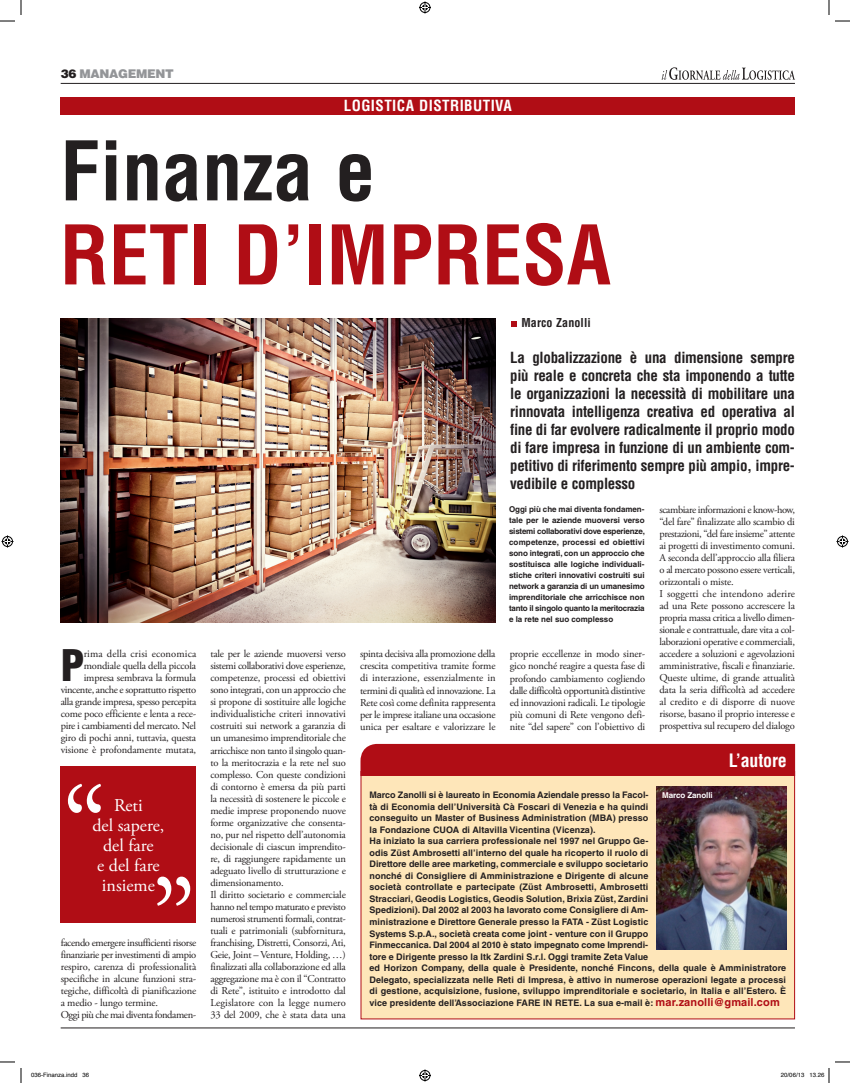
<style>
.page{position:relative;width:850px;height:1083px;background:#fff}
.page>*{position:absolute;margin:0;border:0;box-sizing:border-box;transform-origin:0 0}
.t1{font:700 condensed 80px "Helvetica LT Std";color:#b00d15}
.t2{font:700 condensed 80px "Helvetica LT Std";color:#231f20}
.t3{font:900 condensed 42.5px "Helvetica LT Std";color:#231f20}
.t4{font:18px/20px "Adobe Garamond Pro";color:#fff;text-align:center}
.t5{font:700 condensed 18px "Helvetica LT Std";letter-spacing:-.01em;color:#fff}
.t6{font:700 condensed 15px/18px "Helvetica LT Std";letter-spacing:-.02em;color:#231f20;text-align:justify}
.t7{font:700 condensed 15px "Helvetica LT Std";letter-spacing:.03em;color:#fff}
.t8{font:900 12px "Helvetica LT Std";letter-spacing:-.03em;color:#939598}
.t9{font:700 condensed 12px "Helvetica LT Std";letter-spacing:.01em;color:#231f20}
.t10{font:10.5px/12px "Adobe Garamond Pro";letter-spacing:-.015em;color:#231f20}
.t11{font:700 9px/11.5px "Helvetica LT Std";letter-spacing:.01em;color:#231f20}
.t12{font:700 8px/11px "Helvetica LT Std";letter-spacing:-.02em;color:#231f20;text-align:justify}
.t13{font:700 8px "Helvetica LT Std";letter-spacing:-.01em;color:#fff}
.t14{font:6px "Helvetica";color:#000}
.s1{color:#231f20}
.s2{font-size:11px;color:#b00d15}
</style>
<div class="page">
<hr style="left:61px;top:1027px;width:734px;height:1px;background:#231f20">
<hr style="left:61px;top:83px;width:734px;height:1px;background:#231f20">
<img style="left:61px;top:319px;width:435px;height:303px">
<svg style="left:511px;top:321px;width:6px;height:6px"></svg>
<div style="left:61px;top:98px;width:734px;height:17px;background:#b00d15"></div>
<svg style="left:662px;top:67px;width:133px;height:13px"></svg>
<div style="left:61px;top:766px;width:135px;height:155px;background:#b00d15"></div>
<svg style="left:157px;top:876px;width:33px;height:29px"></svg>
<svg style="left:68px;top:783px;width:33px;height:29px"></svg>
<div style="left:361px;top:771px;width:433px;height:247px;background:#fee6b9"></div>
<div style="left:360px;top:743px;width:435px;height:32px;background:#b00d15"></div>
<img style="left:657px;top:786px;width:129px;height:163px">
<svg style="left:0;top:0;width:22px;height:22px"></svg>
<svg style="left:0;top:1061px;width:22px;height:21px"></svg>
<svg style="left:828px;top:0;width:22px;height:22px"></svg>
<svg style="left:419px;top:1px;width:12px;height:12px"></svg>
<svg style="left:419px;top:1069px;width:12px;height:12px"></svg>
<svg style="left:2px;top:535px;width:12px;height:12px"></svg>
<svg style="left:836px;top:535px;width:12px;height:12px"></svg>
<svg style="left:828px;top:1061px;width:22px;height:21px"></svg>
<p class="t8" style="left:61px;top:66px;width:114px"><span class="s1">36</span> MANAGEMENT</p>
<h3 class="t7" style="left:344px;top:97px;width:170px">LOGISTICA DISTRIBUTIVA</h3>
<h1 class="t2" style="left:60px;top:121px;width:317px">Finanza e</h1>
<h1 class="t1" style="left:60px;top:205px;width:553px">RETI D’IMPRESA</h1>
<p class="t9" style="left:521px;top:315px;width:71px">Marco Zanolli</p>
<p class="t6" style="left:510px;top:348px;width:286px">La globalizzazione è una dimensione sempre più reale e concreta che sta imponendo a tutte le organizzazioni la necessità di mobilitare una rinnovata intelligenza creativa ed operativa al fine di far evolvere radicalmente il proprio modo di fare impresa in funzione di un ambiente com&shy;petitivo di riferimento sempre più ampio, impre&shy;vedibile e complesso</p>
<p class="t10" style="left:659px;top:504px;width:137px">scambiare informazioni e know-how, “del fare” finalizzate allo scambio di prestazioni, “del fare insieme” attente ai progetti di investimento comuni.<br>A seconda dell’approccio alla filiera o al mercato possono essere verticali, orizzontali o miste.<br>I soggetti che intendono aderire ad una Rete possono accrescere la propria massa critica a livello dimen&shy;sionale e contrattuale, dare vita a col&shy;laborazioni operative e commerciali, accedere a soluzioni e agevolazioni amministrative, fiscali e finanziarie.<br>Queste ultime, di grande attualità data la seria difficoltà ad accedere al credito e di disporre di nuove risorse, basano il proprio interesse e prospettiva sul recupero del dialogo</p>
<p class="t12" style="left:509px;top:504px;width:137px">Oggi più che mai diventa fondamen&shy;tale per le aziende muoversi verso sistemi collaborativi dove esperienze, competenze, processi ed obiettivi sono integrati, con un approccio che sostituisca alle logiche individuali&shy;stiche criteri innovativi costruiti sui network a garanzia di un umanesimo imprenditoriale che arricchisce non tanto il singolo quanto la meritocrazia e la rete nel suo complesso</p>
<h2 class="t3" style="left:61px;top:638px;width:25px">P</h2>
<p class="t10" style="left:61px;top:648px;width:137px;text-align:right">rima della crisi economica mondiale quella della piccola impresa sembrava la formula vincente, anche e soprattutto rispetto alla grande impresa, spesso percepita come poco efficiente e lenta a rece&shy;pire i cambiamenti del mercato. Nel giro di pochi anni, tuttavia, questa visione è profondamente mutata,</p>
<p class="t10" style="left:210px;top:648px;width:137px">tale per le aziende muoversi verso sistemi collaborativi dove esperienze, competenze, processi ed obiettivi sono integrati, con un approccio che si propone di sostituire alle logiche individualistiche criteri innovativi costruiti sui network a garanzia di un umanesimo imprenditoriale che arricchisce non tanto il singolo quan&shy;to la meritocrazia e la rete nel suo complesso. Con queste condizioni di contorno è emersa da più parti la necessità di sostenere le piccole e medie imprese proponendo nuove forme organizzative che consenta&shy;no, pur nel rispetto dell’autonomia decisionale di ciascun imprendito&shy;re, di raggiungere rapidamente un adeguato livello di strutturazione e dimensionamento.<br>Il diritto societario e commerciale hanno nel tempo maturato e previsto numerosi strumenti formali, contrat&shy;tuali e patrimoniali (subfornitura, franchising, Distretti, Consorzi, Ati, Geie, Joint – Venture, Holding, …) finalizzati alla collaborazione ed alla aggregazione ma è con il “Contratto di Rete”, istituito e introdotto dal Legislatore con la legge numero 33 del 2009, che è stata data una</p>
<p class="t10" style="left:360px;top:648px;width:137px;text-align:justify">spinta decisiva alla promozione della crescita competitiva tramite forme di interazione, essenzialmente in termini di qualità ed innovazione. La Rete così come definita rappresenta per le imprese italiane una occasione unica per esaltare e valorizzare le</p>
<p class="t10" style="left:510px;top:648px;width:137px;text-align:justify">proprie eccellenze in modo siner&shy;gico nonché reagire a questa fase di profondo cambiamento cogliendo dalle difficoltà opportunità distintive ed innovazioni radicali. Le tipologie più comuni di Rete vengono defi&shy;nite “del sapere” con l’obiettivo di</p>
<h3 class="t5" style="left:729px;top:748px;width:60px">L’autore</h3>
<h3 class="t4" style="left:92px;top:795px;width:73px">Reti<br>del sapere, del fare<br>e del fare insieme</h3>
<p class="t11" style="left:369px;top:788px;width:418px">Marco Zanolli si è laureato in Economia Aziendale presso la Facol-<br>tà di Economia dell’Università Cà Foscari di Venezia e ha quindi<br>conseguito un Master of Business Administration (MBA) presso<br>la Fondazione CUOA di Altavilla Vicentina (Vicenza).<br>Ha iniziato la sua carriera professionale nel 1997 nel Gruppo Ge-<br>odis Züst Ambrosetti all’interno del quale ha ricoperto il ruolo di<br>Direttore delle aree marketing, commerciale e sviluppo societario<br>nonché di Consigliere di Amministrazione e Dirigente di alcune<br>società controllate e partecipate (Züst Ambrosetti, Ambrosetti<br>Stracciari, Geodis Logistics, Geodis Solution, Brixia Züst, Zardini<br>Spedizioni). Dal 2002 al 2003 ha lavorato come Consigliere di Am-<br>ministrazione e Direttore Generale presso la FATA - Züst Logistic<br>Systems S.p.A., società creata come joint - venture con il Gruppo<br>Finmeccanica. Dal 2004 al 2010 è stato impegnato come Imprendi-<br>tore e Dirigente presso la Itk Zardini S.r.l. Oggi tramite Zeta Value<br>ed Horizon Company, della quale è Presidente, nonché Fincons, della quale è Amministratore Delegato, specializzata nelle Reti di Impresa, è attivo in numerose operazioni legate a processi di gestione, acquisizione, fusione, sviluppo imprenditoriale e societario, in Italia e all’Estero. È vice presidente dell’Associazione FARE IN RETE. La sua e-mail è: <span class="s2">mar.zanolli@gmail.com</span></p>
<p class="t13" style="left:662px;top:790px;width:52px">Marco Zanolli</p>
<p class="t10" style="left:61px;top:936px;width:137px">facendo emergere insufficienti risorse finanziarie per investimenti di ampio respiro, carenza di professionalità specifiche in alcune funzioni stra&shy;tegiche, difficoltà di pianificazione a medio - lungo termine.<br>Oggi più che mai diventa fondamen-</p>
<p class="t14" style="left:31px;top:1072px;width:60px">036-Finanza.indd 36</p>
<p class="t14" style="left:781px;top:1072px;width:45px">20/06/13 13.26</p>
</div>
